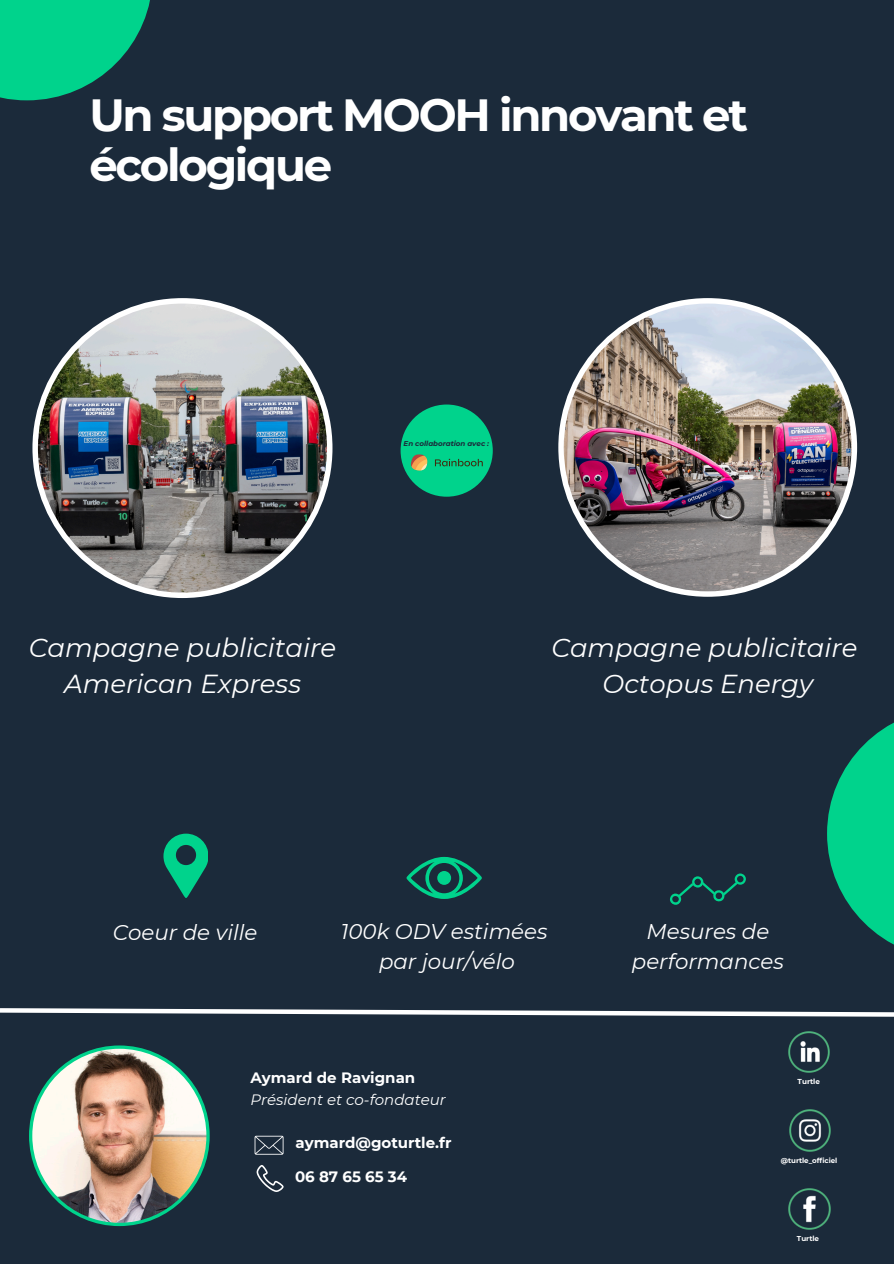
<style>
.page{position:relative;width:894px;height:1264px;background:#fff}
.page>*{position:absolute;margin:0;border:0;box-sizing:border-box;transform-origin:0 0}
.t1{font:700 45px/49.5px "Montserrat";letter-spacing:-.05em;color:#fff}
.t2{font:italic 26.1px/35.7px "Montserrat";color:#fff;text-align:center}
.t3{font:italic 25.95px/35.5px "Montserrat";color:#fff;text-align:center}
.t4{font:italic 21.3px/29.5px "Montserrat";color:#fff;text-align:center}
.t5{font:italic 15px/22.5px "Montserrat";color:#fff}
.t6{font:700 15px "Montserrat";color:#fff}
.t7{font:700 7.2px "Montserrat";color:#fff}
.t8{font:italic 700 7.05px "Montserrat";color:#1b2a3a}
.t9{font:700 7.05px "Montserrat";color:#fff}
.s1{font-weight:700;font-style:normal}
</style>
<div class="page">
<div style="left:0;top:0;width:893px;height:1263px;background:#1b2a3a"></div>
<svg style="left:163px;top:833px;width:45px;height:65px"></svg>
<img style="left:32px;top:298px;width:300px;height:300px">
<img style="left:558px;top:298px;width:298px;height:298px">
<svg style="left:406px;top:856px;width:76px;height:43px"></svg>
<svg style="left:670px;top:873px;width:75px;height:32px"></svg>
<svg style="left:0;top:0;width:150px;height:100px;fill:#00d38c"></svg>
<svg style="left:827px;top:723px;width:66px;height:221px;fill:#00d38c"></svg>
<img style="left:789px;top:1109px;width:41px;height:42px">
<img style="left:788px;top:1031px;width:41px;height:41px">
<img style="left:788px;top:1188px;width:41px;height:41px">
<svg style="left:0;top:1008px;width:893px;height:9px"></svg>
<img style="left:29px;top:1045px;width:181px;height:180px">
<svg style="left:254px;top:1135px;width:29px;height:19px"></svg>
<svg style="left:256px;top:1165px;width:27px;height:26px"></svg>
<div style="left:400px;top:404px;width:92px;height:92px;background:#00d38c;border-radius:50%"></div>
<img style="left:411px;top:454px;width:72px;height:17px">
<h5 class="t1" style="left:89px;top:90px;width:660px">Un support MOOH innovant et écologique</h5>
<h4 class="t8" style="left:403px;top:439px;width:87px">En collaboration avec :</h4>
<h3 class="t2" style="left:29px;top:629px;width:309px">Campagne publicitaire<br>American Express</h3>
<p class="t3" style="left:551px;top:630px;width:307px">Campagne publicitaire<br>Octopus Energy</p>
<p class="t4" style="left:113px;top:917px;width:146px">Coeur de ville</p>
<h3 class="t4" style="left:341px;top:916px;width:208px">100k ODV estimées par jour/vélo</h3>
<p class="t4" style="left:631px;top:916px;width:153px">Mesures de performances</p>
<p class="t5" style="left:250px;top:1066px;width:197px"><span class="s1">Aymard de Ravignan<br></span>Président et co-fondateur</p>
<p class="t7" style="left:797px;top:1077px;width:24px">Turtle</p>
<h2 class="t6" style="left:295px;top:1133px;width:157px">aymard@goturtle.fr</h2>
<p class="t6" style="left:295px;top:1167px;width:114px">06 87 65 65 34</p>
<h2 class="t9" style="left:780px;top:1155px;width:58px">@turtle_officiel</h2>
<h5 class="t7" style="left:796px;top:1233px;width:24px">Turtle</h5>
</div>
